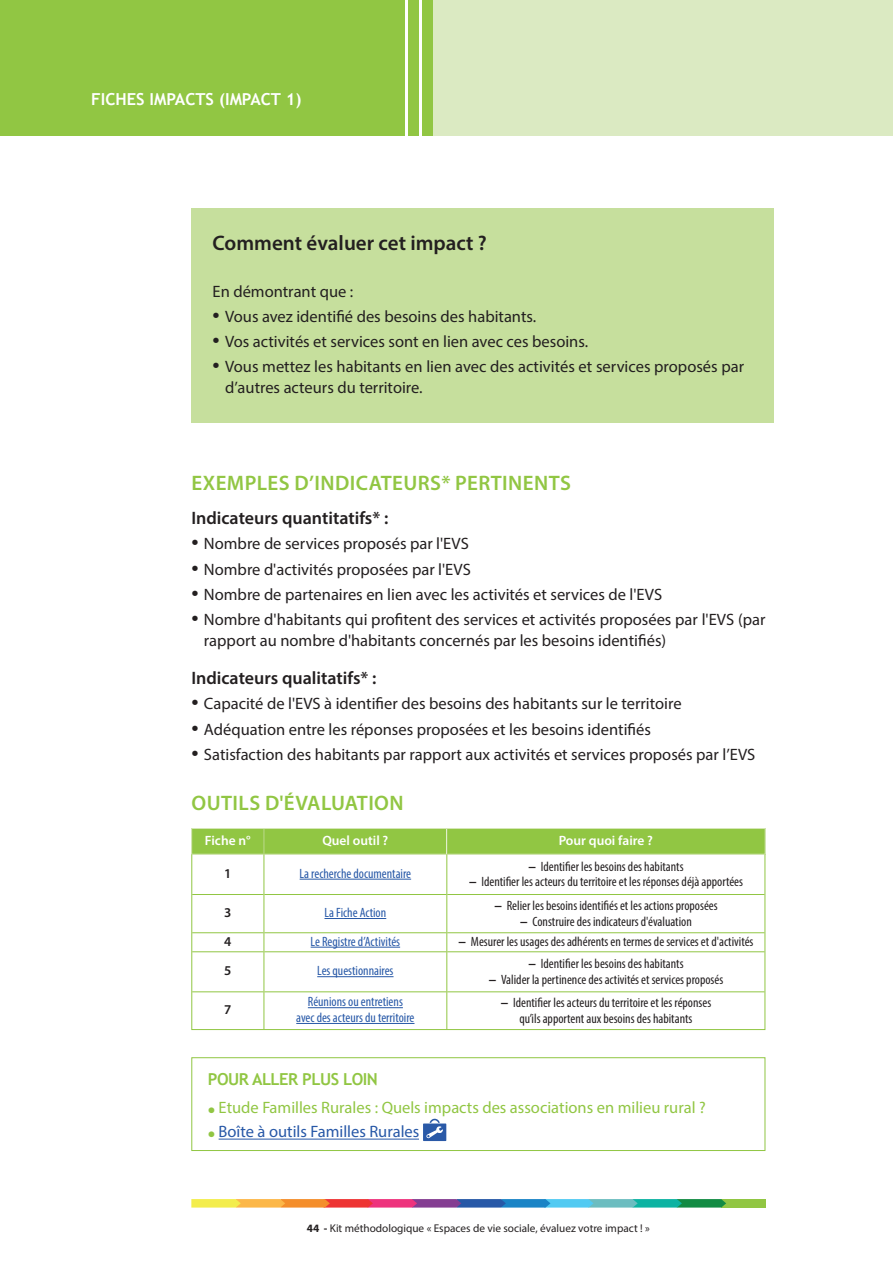
<style>
.page{position:relative;width:893px;height:1267px;background:#fff}
.page>*{position:absolute;margin:0;border:0;box-sizing:border-box;transform-origin:0 0}
.t1{font:600 21px "Myriad Pro";letter-spacing:.02em;color:#91c643}
.t2{font:600 21px "Myriad Pro";color:#231f20}
.t3{font:600 18px "Myriad Pro";color:#231f20}
.t4{font:16.5px/21px "Myriad Pro";color:#231f20}
.t5{font:16.5px "Myriad Pro";color:#91c643}
.t6{font:16.5px "Myriad Pro";color:#2758a7}
.t7{font:700 16.5px "Trebuchet MS";color:#fff}
.t8{font:700 16.5px "Trebuchet MS";letter-spacing:-.03em;color:#91c643}
.t9{font:condensed 13.5px/15.8px "Myriad Pro";color:#231f20;text-align:center}
.t10{font:condensed 13.5px/15.8px "Myriad Pro";color:#2758a7;text-align:center}
.t11{font:600 13.5px "Myriad Pro";color:#fff}
.t12{font:600 13.5px "Myriad Pro";color:#231f20}
.t13{font:11.25px "Myriad Pro";color:#231f20}
.s1{font-size:25.5px}
.s2{font-family:"Ping Fang SC";font-weight:500;font-stretch:normal}
.s3{font-family:"Ping Fang SC";font-weight:500;font-size:7.5px}
.s4{font-family:"Ping Fang SC";font-weight:500;font-size:7.5px;color:#91c643}
.s5{font-weight:700}
</style>
<div class="page">
<div style="left:191px;top:208px;width:583px;height:215px;background:#c6df9d"></div>
<div style="left:721px;top:1199px;width:44px;height:9px;background:#91c643"></div>
<svg style="left:191px;top:1199px;width:535px;height:9px;background:#8e9086"></svg>
<hr style="left:300px;top:879px;width:111px;height:1px;background:#2758a7">
<hr style="left:324px;top:918px;width:62px;height:1px;background:#2758a7">
<hr style="left:311px;top:947px;width:89px;height:1px;background:#2758a7">
<hr style="left:317px;top:976px;width:77px;height:1px;background:#2758a7">
<hr style="left:308px;top:1007px;width:95px;height:1px;background:#2758a7">
<hr style="left:296px;top:1023px;width:118px;height:1px;background:#2758a7">
<div style="left:191px;top:854px;width:574px;height:176px;border:1px solid #91c643"></div>
<hr style="left:263px;top:854px;width:1px;height:175px;background:#91c643">
<svg style="left:191px;top:828px;width:574px;height:26px;background:#94c749"></svg>
<hr style="left:446px;top:854px;width:1px;height:175px;background:#91c643">
<hr style="left:192px;top:894px;width:71px;height:1px;background:#91c643">
<hr style="left:264px;top:894px;width:182px;height:1px;background:#91c643">
<hr style="left:447px;top:894px;width:317px;height:1px;background:#91c643">
<hr style="left:192px;top:932px;width:71px;height:1px;background:#91c643">
<hr style="left:264px;top:932px;width:182px;height:1px;background:#91c643">
<hr style="left:447px;top:932px;width:317px;height:1px;background:#91c643">
<hr style="left:192px;top:951px;width:71px;height:1px;background:#91c643">
<hr style="left:264px;top:951px;width:182px;height:1px;background:#91c643">
<hr style="left:447px;top:951px;width:317px;height:1px;background:#91c643">
<hr style="left:192px;top:991px;width:71px;height:1px;background:#91c643">
<hr style="left:264px;top:991px;width:182px;height:1px;background:#91c643">
<hr style="left:447px;top:991px;width:317px;height:1px;background:#91c643">
<div style="left:191px;top:1057px;width:574px;height:94px;border:1px solid #91c643"></div>
<hr style="left:219px;top:1139px;width:200px;height:1px;background:#2758a7">
<svg style="left:423px;top:1119px;width:23px;height:22px"></svg>
<div style="left:0;top:0;width:404px;height:135px;background:#91c643"></div>
<div style="left:432px;top:0;width:461px;height:135px;background:#dbeac2"></div>
<div style="left:422px;top:0;width:10px;height:135px;background:#91c643"></div>
<div style="left:408px;top:0;width:10px;height:135px;background:#91c643"></div>
<p class="t7" style="left:91px;top:90px;width:212px">FICHES IMPACTS (IMPACT 1)</p>
<p class="t2" style="left:213px;top:235px;width:276px">Comment évaluer cet impact ?</p>
<p class="t4" style="left:213px;top:282px;width:142px">En démontrant que :</p>
<p class="t4" style="left:213px;top:307px;width:325px"><span class="s1">•</span> Vous avez identifié des besoins des habitants.</p>
<p class="t4" style="left:213px;top:333px;width:377px"><span class="s1">•</span> Vos activités et services sont en lien avec ces besoins.</p>
<p class="t4" style="left:225px;top:358px;width:521px;text-indent:-12px"><span class="s1">•</span> Vous mettez les habitants en lien avec des activités et services proposés par d’autres acteurs du territoire.</p>
<p class="t1" style="left:192px;top:476px;width:381px">EXEMPLES D’INDICATEURS* PERTINENTS</p>
<p class="t3" style="left:191px;top:511px;width:198px">Indicateurs quantitatifs* :</p>
<p class="t4" style="left:191px;top:535px;width:279px"><span class="s1">•</span> Nombre de services proposés par l'EVS</p>
<p class="t4" style="left:191px;top:560px;width:281px"><span class="s1">•</span> Nombre d'activités proposées par l'EVS</p>
<p class="t4" style="left:191px;top:585px;width:472px"><span class="s1">•</span> Nombre de partenaires en lien avec les activités et services de l'EVS</p>
<p class="t4" style="left:204px;top:611px;width:563px;text-indent:-13px"><span class="s1">•</span> Nombre d'habitants qui profitent des services et activités proposées par l'EVS (par rapport au nombre d'habitants concernés par les besoins identifiés)</p>
<p class="t3" style="left:191px;top:671px;width:187px">Indicateurs qualitatifs* :</p>
<p class="t4" style="left:191px;top:695px;width:492px"><span class="s1">•</span> Capacité de l'EVS à identifier des besoins des habitants sur le territoire</p>
<p class="t4" style="left:191px;top:720px;width:461px"><span class="s1">•</span> Adéquation entre les réponses proposées et les besoins identifiés</p>
<p class="t4" style="left:191px;top:745px;width:566px"><span class="s1">•</span> Satisfaction des habitants par rapport aux activités et services proposés par l’EVS</p>
<p class="t1" style="left:192px;top:796px;width:214px">OUTILS D'ÉVALUATION</p>
<p class="t11" style="left:205px;top:835px;width:47px">Fiche n°</p>
<p class="t11" style="left:322px;top:835px;width:67px">Quel outil ?</p>
<p class="t11" style="left:559px;top:835px;width:96px">Pour quoi faire ?</p>
<p class="t12" style="left:224px;top:868px;width:9px">1</p>
<p class="t10" style="left:300px;top:866px;width:113px">La recherche documentaire</p>
<p class="t9" style="left:528px;top:859px;width:157px"><span class="s2">-</span> Identifier les besoins des habitants</p>
<p class="t9" style="left:469px;top:875px;width:276px"><span class="s2">-</span> Identifier les acteurs du territoire et les réponses déjà apportées</p>
<p class="t12" style="left:224px;top:907px;width:9px">3</p>
<p class="t10" style="left:324px;top:906px;width:63px">La Fiche Action</p>
<p class="t9" style="left:494px;top:899px;width:225px"><span class="s2">-</span> Relier les besoins identifiés et les actions proposées</p>
<p class="t9" style="left:520px;top:914px;width:173px"><span class="s2">-</span> Construire des indicateurs d'évaluation</p>
<p class="t12" style="left:224px;top:936px;width:9px">4</p>
<p class="t10" style="left:311px;top:934px;width:91px">Le Registre d’Activités</p>
<p class="t9" style="left:458px;top:935px;width:297px"><span class="s2">-</span> Mesurer les usages des adhérents en termes de services et d'activités</p>
<p class="t12" style="left:224px;top:966px;width:9px">5</p>
<p class="t10" style="left:317px;top:964px;width:78px">Les questionnaires</p>
<p class="t9" style="left:528px;top:957px;width:157px"><span class="s2">-</span> Identifier les besoins des habitants</p>
<p class="t9" style="left:488px;top:973px;width:236px"><span class="s2">-</span> Valider la pertinence des activités et services proposés</p>
<p class="t12" style="left:224px;top:1004px;width:9px">7</p>
<p class="t10" style="left:296px;top:995px;width:120px">Réunions ou entretiens<br>avec des acteurs du territoire</p>
<p class="t9" style="left:500px;top:996px;width:212px"><span class="s2">-</span> Identifier les acteurs du territoire et les réponses qu’ils apportent aux besoins des habitants</p>
<p class="t8" style="left:208px;top:1069px;width:172px">POUR ALLER PLUS LOIN</p>
<p class="t5" style="left:208px;top:1101px;width:499px"><span class="s3">●</span> Etude Familles Rurales : Quels impacts des associations en milieu rural ?</p>
<p class="t6" style="left:208px;top:1126px;width:213px"><span class="s4">●</span> Boîte à outils Familles Rurales</p>
<p class="t13" style="left:307px;top:1224px;width:344px"><span class="s5">44 -</span> Kit méthodologique « Espaces de vie sociale, évaluez votre impact ! »</p>
</div>
